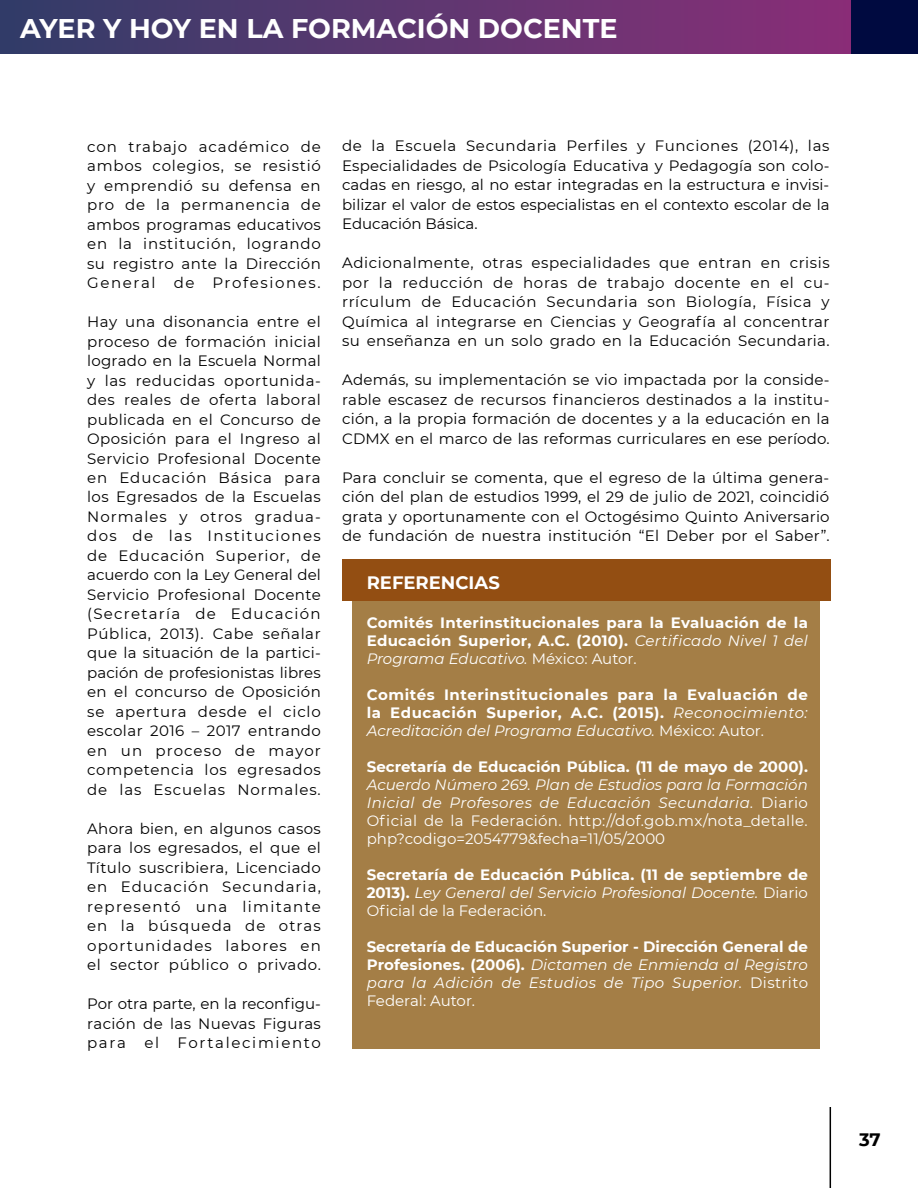
<style>
.page{position:relative;width:918px;height:1188px;background:#fff}
.page>*{position:absolute;margin:0;border:0;box-sizing:border-box;transform-origin:0 0}
.t1{font:700 27px "Montserrat";color:#fff}
.t2{font:700 18px "Montserrat";color:#fff}
.t3{font:700 18px "Montserrat";color:#000}
.t4{font:15px/19.5px "Montserrat";letter-spacing:.025em;color:#000;text-align:justify}
.t5{font:700 15px/18px "Montserrat";letter-spacing:.015em;color:#fff;text-align:justify}
.t6{font:15px/18px "Montserrat";color:#fff;text-align:justify}
.s1{font-weight:400;font-style:italic}
.s2{font-weight:400}
.s3{font-style:italic}
</style>
<div class="page">
<hr style="left:830px;top:1107px;width:1px;height:81px;background:#000">
<div style="left:353px;top:563px;width:467px;height:485px;background:#a47e46"></div>
<div style="left:342px;top:560px;width:489px;height:41px;background:#934e12"></div>
<div style="left:0;top:0;width:918px;height:54px;background:linear-gradient(to right,#323d68,#912e79)"></div>
<div style="left:851px;top:0;width:67px;height:54px;background:#000a40"></div>
<h1 class="t1" style="left:20px;top:9px;width:599px">AYER Y HOY EN LA FORMACIÓN DOCENTE</h1>
<p class="t4" style="left:87px;top:136px;width:235px">con trabajo académico de ambos colegios, se resistió y emprendió su defensa en pro de la permanencia de ambos programas educativos en la institución, logrando su registro ante la Dirección General de Profesiones.</p>
<p class="t4" style="left:87px;top:311px;width:235px">Hay una disonancia entre el proceso de formación inicial logrado en la Escuela Normal y las reducidas oportunida&shy;des reales de oferta laboral publicada en el Concurso de Oposición para el Ingreso al Servicio Profesional Docente en Educación Básica para los Egresados de la Escuelas Normales y otros gradua&shy;dos de las Instituciones de Educación Superior, de acuerdo con la Ley General del Servicio Profesional Docente (Secretaría de Educación Pública, 2013). Cabe señalar que la situación de la partici&shy;pación de profesionistas libres en el concurso de Oposición se apertura desde el ciclo escolar 2016 – 2017 entrando en un proceso de mayor competencia los egresados de las Escuelas Normales.</p>
<p class="t4" style="left:87px;top:818px;width:235px">Ahora bien, en algunos casos para los egresados, el que el Título suscribiera, Licenciado en Educación Secundaria, representó una limitante en la búsqueda de otras oportunidades labores en el sector público o privado.</p>
<p class="t4" style="left:87px;top:994px;width:235px">Por otra parte, en la reconfigu&shy;ración de las Nuevas Figuras para el Fortalecimiento</p>
<p class="t4" style="left:342px;top:136px;width:489px">de la Escuela Secundaria Perfiles y Funciones (2014), las Especialidades de Psicología Educativa y Pedagogía son colo&shy;cadas en riesgo, al no estar integradas en la estructura e invisi&shy;bilizar el valor de estos especialistas en el contexto escolar de la Educación Básica.</p>
<p class="t4" style="left:342px;top:253px;width:489px">Adicionalmente, otras especialidades que entran en crisis por la reducción de horas de trabajo docente en el cu&shy;rrículum de Educación Secundaria son Biología, Física y Química al integrarse en Ciencias y Geografía al concentrar su enseñanza en un solo grado en la Educación Secundaria.</p>
<p class="t4" style="left:342px;top:370px;width:489px">Además, su implementación se vio impactada por la conside&shy;rable escasez de recursos financieros destinados a la institu&shy;ción, a la propia formación de docentes y a la educación en la CDMX en el marco de las reformas curriculares en ese período.</p>
<p class="t4" style="left:342px;top:467px;width:489px">Para concluir se comenta, que el egreso de la última genera&shy;ción del plan de estudios 1999, el 29 de julio de 2021, coincidió grata y oportunamente con el Octogésimo Quinto Aniversario de fundación de nuestra institución “El Deber por el Saber”.</p>
<p class="t2" style="left:367px;top:570px;width:135px">REFERENCIAS</p>
<p class="t5" style="left:367px;top:613px;width:443px">Comités Interinstitucionales para la Evaluación de la Educación Superior, A.C. (2010). <span class="s1">Certificado Nivel 1 del Programa Educativo.</span> <span class="s2">México: Autor.</span></p>
<p class="t5" style="left:367px;top:685px;width:443px">Comités Interinstitucionales para la Evaluación de la Educación Superior, A.C. (2015). <span class="s1">Reconocimiento:<br>Acreditación del Programa Educativo.</span> <span class="s2">México: Autor.</span></p>
<p class="t5" style="left:367px;top:757px;width:443px">Secretaría de Educación Pública. (11 de mayo de 2000).</p>
<p class="t6" style="left:367px;top:775px;width:443px"><span class="s3">Acuerdo Número 269. Plan de Estudios para la Formación Inicial de Profesores de Educación Secundaria.</span> Diario Oficial de la Federación. http://dof.gob.mx/nota_detalle. php?codigo=2054779&amp;fecha=11/05/2000</p>
<p class="t5" style="left:367px;top:865px;width:443px">Secretaría de Educación Pública. (11 de septiembre de 2013). <span class="s1">Ley General del Servicio Profesional Docente.</span> <span class="s2">Diario Oficial de la Federación.</span></p>
<p class="t5" style="left:367px;top:937px;width:443px">Secretaría de Educación Superior - Dirección General de Profesiones. (2006). <span class="s1">Dictamen de Enmienda al Registro para la Adición de Estudios de Tipo Superior.</span> <span class="s2">Distrito Federal: Autor.</span></p>
<p class="t3" style="left:859px;top:1127px;width:23px">37</p>
</div>
